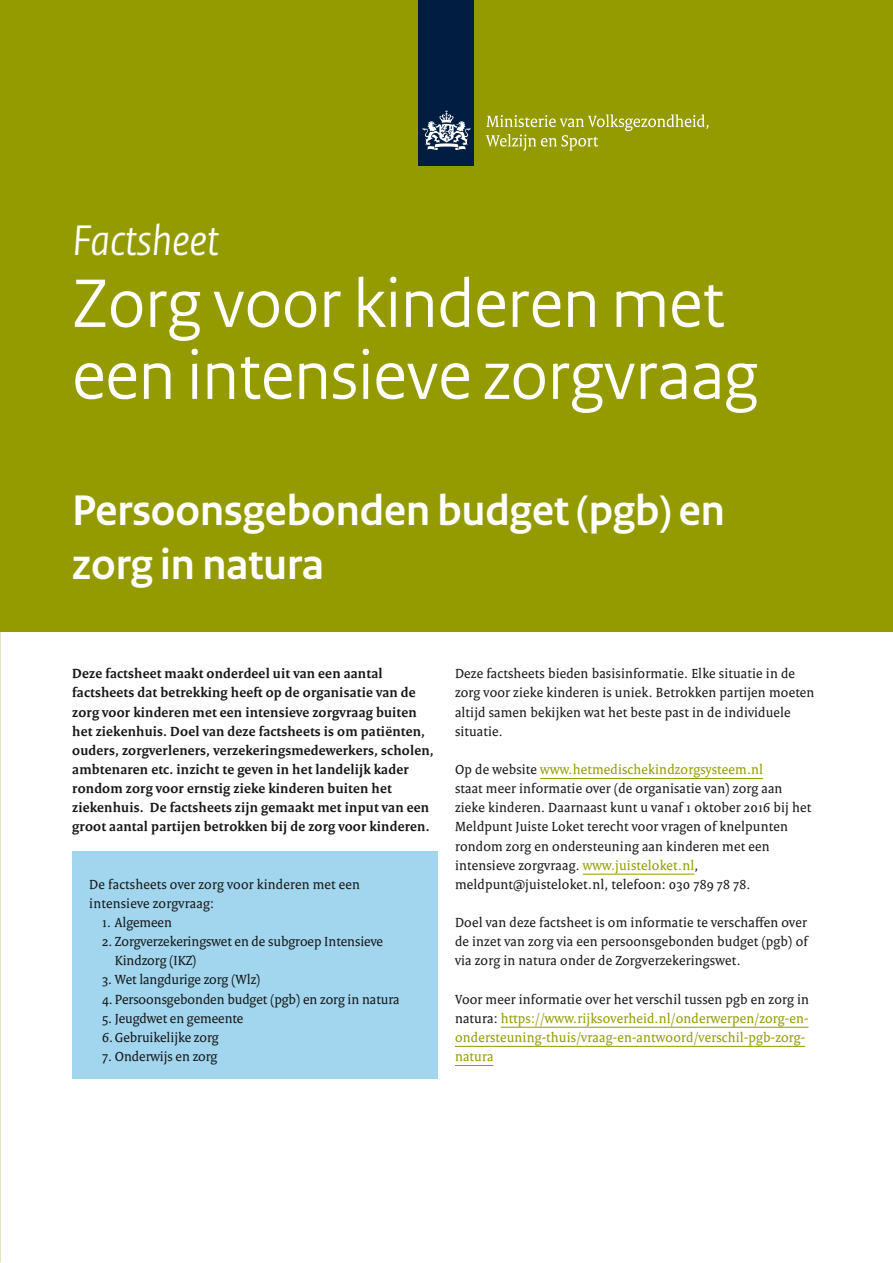
<style>
.page{position:relative;width:893px;height:1263px;background:#fff}
.page>*{position:absolute;margin:0;border:0;box-sizing:border-box;transform-origin:0 0}
.t1{font:72px/72px "Rijksoverheid Sans Heading";color:#fff}
.t2{font:700 45px/54px "Rijksoverheid Sans Heading";color:#fff}
.t3{font:italic 45px "Rijksoverheid Sans Heading";color:#fff}
.t4{font:14.25px/19.2px "Rijksoverheid Serif";letter-spacing:.015em;color:#151616}
.t5{font:700 14.25px/19.2px "Rijksoverheid Serif";letter-spacing:.015em;color:#151616}
.t6{font:14.25px/19.2px "Rijksoverheid Serif";letter-spacing:.015em;color:#949b00}
.s1{color:#949b00}
.s2{color:#151616}
</style>
<div class="page">
<div style="left:0;top:0;width:893px;height:631px;background:#949b00"></div>
<div style="left:72px;top:852px;width:366px;height:227px;background:#a2d6ee"></div>
<hr style="left:540px;top:778px;width:223px;height:1px;background:#949b00">
<hr style="left:583px;top:874px;width:111px;height:1px;background:#949b00">
<hr style="left:501px;top:1027px;width:307px;height:1px;background:#949b00">
<hr style="left:455px;top:1046px;width:350px;height:1px;background:#949b00">
<hr style="left:455px;top:1065px;width:38px;height:1px;background:#949b00">
<div style="left:419px;top:0;width:55px;height:166px;background:#011d42"></div>
<svg style="left:423px;top:110px;width:47px;height:40px"></svg>
<svg style="left:486px;top:114px;width:222px;height:37px"></svg>
<h2 class="t3" style="left:72px;top:215px;width:148px">Factsheet</h2>
<h1 class="t1" style="left:72px;top:268px;width:687px">Zorg voor kinderen met een intensieve zorgvraag</h1>
<h2 class="t2" style="left:72px;top:484px;width:654px">Persoonsgebonden budget (pgb) en zorg in natura</h2>
<p class="t5" style="left:72px;top:664px;width:363px">Deze factsheet maakt onderdeel uit van een aantal factsheets dat betrekking heeft op de organisatie van de zorg voor kinderen met een intensieve zorgvraag buiten het ziekenhuis. Doel van deze factsheets is om patiënten, ouders, zorgverleners, verzekeringsmedewerkers, scholen, ambtenaren etc. inzicht te geven in het landelijk kader rondom zorg voor ernstig zieke kinderen buiten het ziekenhuis. De factsheets zijn gemaakt met input van een groot aantal partijen betrokken bij de zorg voor kinderen.</p>
<p class="t4" style="left:89px;top:874px;width:272px">De factsheets over zorg voor kinderen met een intensieve zorgvraag:</p>
<p class="t4" style="left:102px;top:913px;width:71px">1. Algemeen</p>
<p class="t4" style="left:115px;top:932px;width:270px;text-indent:-13px">2. Zorgverzekeringswet en de subgroep Intensieve<br>Kindzorg (IKZ)</p>
<p class="t4" style="left:102px;top:970px;width:160px">3. Wet langdurige zorg (Wlz)</p>
<p class="t4" style="left:102px;top:989px;width:299px">4. Persoonsgebonden budget (pgb) en zorg in natura</p>
<p class="t4" style="left:102px;top:1008px;width:143px">5. Jeugdwet en gemeente<br>6.Gebruikelijke zorg</p>
<p class="t4" style="left:102px;top:1047px;width:117px">7. Onderwijs en zorg</p>
<p class="t4" style="left:455px;top:664px;width:361px">Deze factsheets bieden basisinformatie. Elke situatie in de zorg voor zieke kinderen is uniek. Betrokken partijen moeten altijd samen bekijken wat het beste past in de individuele situatie.</p>
<p class="t4" style="left:455px;top:760px;width:358px">Op de website <span class="s1">www.hetmedischekindzorgsysteem.nl<br></span>staat meer informatie over (de organisatie van) zorg aan zieke kinderen. Daarnaast kunt u vanaf 1 oktober 2016 bij het Meldpunt Juiste Loket terecht voor vragen of knelpunten rondom zorg en ondersteuning aan kinderen met een intensieve zorgvraag. <span class="s1">www.juisteloket.nl</span>, meldpunt@juisteloket.nl, telefoon: 030 789 78 78.</p>
<p class="t4" style="left:455px;top:913px;width:354px;text-align:justify">Doel van deze factsheet is om informatie te verschaffen over de inzet van zorg via een persoonsgebonden budget (pgb) of via zorg in natura onder de Zorgverzekeringswet.</p>
<p class="t6" style="left:455px;top:989px;width:356px"><span class="s2">Voor meer informatie over het verschil tussen pgb en zorg in natura:</span> https://www.rijksoverheid.nl/onderwerpen/zorg-en&shy;ondersteuning-thuis/vraag-en-antwoord/verschil-pgb-zorg&shy;natura</p>
</div>
